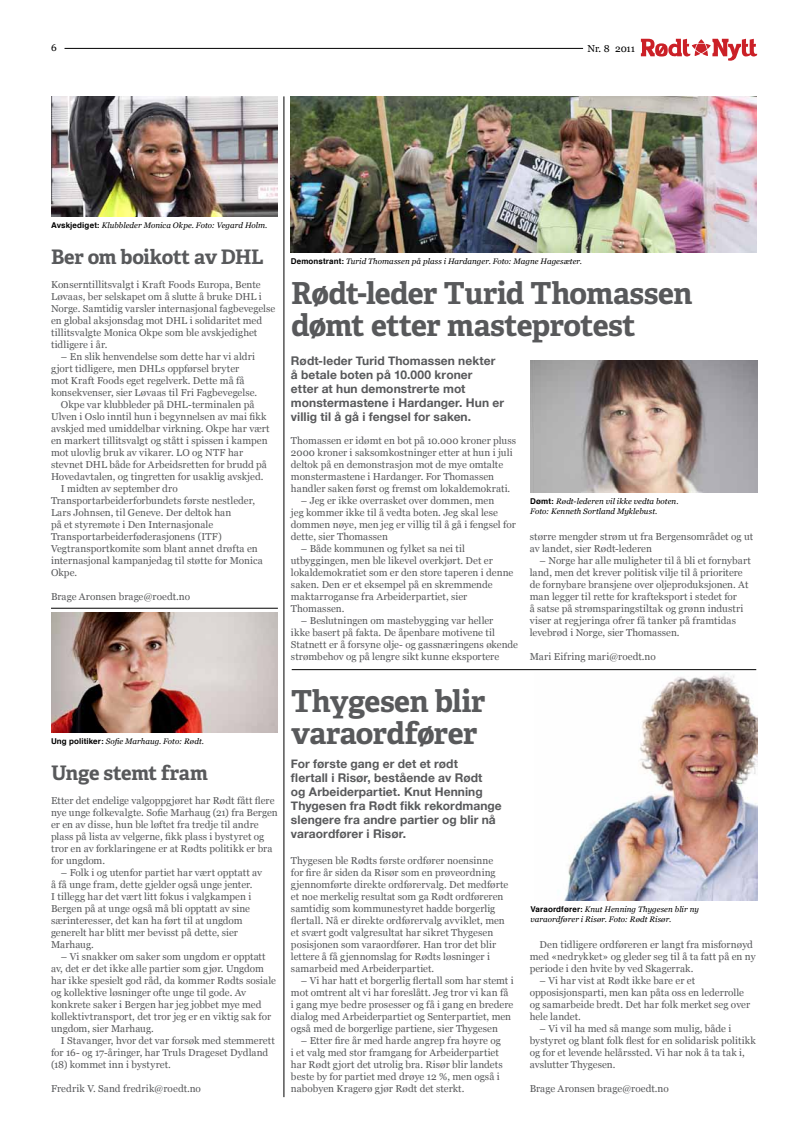
<style>
.page{position:relative;width:794px;height:1134px;background:#fff}
.page>*{position:absolute;margin:0;border:0;box-sizing:border-box;transform-origin:0 0}
.t1{font:700 30.3px/32.1px "Adelle Basic";letter-spacing:-.02em;color:#58595b}
.t2{font:700 20px "Adelle Basic";letter-spacing:-.015em;color:#58595b}
.t3{font:700 12px/14px "Helvetica Neue";letter-spacing:.005em;color:#58595b}
.t4{font:10px/12px "Georgia";letter-spacing:.005em;color:#58595b}
.t5{font:10px "Georgia";letter-spacing:-.02em;color:#000}
.t6{font:italic 8px/10px "Georgia";letter-spacing:.005em;color:#000}
.s1{font-family:"Helvetica";font-weight:700;font-style:normal}
</style>
<div class="page">
<hr style="left:284px;top:96px;width:1px;height:1001px;background:#000">
<hr style="left:51px;top:608px;width:227px;height:1px;background:#000">
<hr style="left:292px;top:669px;width:464px;height:1px;background:#000">
<img style="left:51px;top:96px;width:227px;height:120px">
<img style="left:51px;top:612px;width:227px;height:120px">
<img style="left:291px;top:96px;width:466px;height:156px">
<img style="left:530px;top:360px;width:227px;height:132px">
<img style="left:564px;top:672px;width:193px;height:228px">
<hr style="left:65px;top:48px;width:518px;height:1px;background:#000">
<svg style="left:641px;top:39px;width:116px;height:22px"></svg>
<p class="t5" style="left:51px;top:41px;width:7px">6</p>
<p class="t5" style="left:587px;top:42px;width:49px">Nr. 8 2011</p>
<p class="t6" style="left:51px;top:220px;width:218px"><span class="s1">Avskjediget:</span> Klubbleder Monica Okpe. Foto: Vegard Holm.</p>
<h2 class="t2" style="left:51px;top:244px;width:214px">Ber om boikott av DHL</h2>
<p class="t4" style="left:51px;top:279px;width:226px">Konserntillitsvalgt i Kraft Foods Europa, Bente Løvaas, ber selskapet om å slutte å bruke DHL i Norge. Samtidig varsler internasjonal fagbevegelse en global aksjonsdag mot DHL i solidaritet med tillitsvalgte Monica Okpe som ble avskjedighet tidligere i år.</p>
<p class="t4" style="left:61px;top:351px;width:196px">– En slik henvendelse som dette har vi aldri</p>
<p class="t4" style="left:51px;top:363px;width:190px">gjort tidligere, men DHLs oppførsel bryter</p>
<p class="t4" style="left:51px;top:375px;width:195px">mot Kraft Foods eget regelverk. Dette må få</p>
<p class="t4" style="left:51px;top:387px;width:208px">konsekvenser, sier Løvaas til Fri Fagbevegelse.</p>
<p class="t4" style="left:61px;top:399px;width:195px">Okpe var klubbleder på DHL-terminalen på</p>
<p class="t4" style="left:51px;top:411px;width:217px">Ulven i Oslo inntil hun i begynnelsen av mai fikk</p>
<p class="t4" style="left:51px;top:423px;width:220px">avskjed med umiddelbar virkning. Okpe har vært</p>
<p class="t4" style="left:51px;top:435px;width:218px">en markert tillitsvalgt og stått i spissen i kampen</p>
<p class="t4" style="left:51px;top:447px;width:194px">mot ulovlig bruk av vikarer. LO og NTF har</p>
<p class="t4" style="left:51px;top:459px;width:217px">stevnet DHL både for Arbeidsretten for brudd på</p>
<p class="t4" style="left:51px;top:471px;width:214px">Hovedavtalen, og tingretten for usaklig avskjed.</p>
<p class="t4" style="left:61px;top:483px;width:118px">I midten av september dro</p>
<p class="t4" style="left:51px;top:495px;width:205px">Transportarbeiderforbundets første nestleder,</p>
<p class="t4" style="left:51px;top:507px;width:182px">Lars Johnsen, til Geneve. Der deltok han</p>
<p class="t4" style="left:51px;top:519px;width:164px">på et styremøte i Den Internasjonale</p>
<p class="t4" style="left:51px;top:531px;width:172px">Transportarbeiderføderasjonens (ITF)</p>
<p class="t4" style="left:51px;top:543px;width:208px">Vegtransportkomite som blant annet drøfta en</p>
<p class="t4" style="left:51px;top:555px;width:213px">internasjonal kampanjedag til støtte for Monica</p>
<p class="t4" style="left:51px;top:567px;width:28px">Okpe.</p>
<p class="t4" style="left:51px;top:591px;width:141px">Brage Aronsen brage@roedt.no</p>
<p class="t6" style="left:51px;top:736px;width:154px"><span class="s1">Ung politiker:</span> Sofie Marhaug. Foto: Rødt.</p>
<h2 class="t2" style="left:51px;top:760px;width:158px">Unge stemt fram</h2>
<p class="t4" style="left:51px;top:795px;width:228px">Etter det endelige valgoppgjøret har Rødt fått flere nye unge folkevalgte. Sofie Marhaug (21) fra Bergen er en av disse, hun ble løftet fra tredje til andre plass på lista av velgerne, fikk plass i bystyret og tror en av forklaringene er at Rødts politikk er bra for ungdom.</p>
<p class="t4" style="left:51px;top:867px;width:213px;text-indent:10px">– Folk i og utenfor partiet har vært opptatt av å få unge fram, dette gjelder også unge jenter.<br>I tillegg har det vært litt fokus i valgkampen i Bergen på at unge også må bli opptatt av sine særinteresser, det kan ha ført til at ungdom generelt har blitt mer bevisst på dette, sier Marhaug.</p>
<p class="t4" style="left:51px;top:951px;width:226px;text-indent:10px">– Vi snakker om saker som ungdom er opptatt av, det er det ikke alle partier som gjør. Ungdom har ikke spesielt god råd, da kommer Rødts sosiale og kollektive løsninger ofte unge til gode. Av konkrete saker i Bergen har jeg jobbet mye med kollektivtransport, det tror jeg er en viktig sak for ungdom, sier Marhaug.</p>
<p class="t4" style="left:51px;top:1035px;width:225px;text-indent:10px">I Stavanger, hvor det var forsøk med stemmerett for 16- og 17-åringer, har Truls Drageset Dydland (18) kommet inn i bystyret.</p>
<p class="t4" style="left:51px;top:1083px;width:151px">Fredrik V. Sand fredrik@roedt.no</p>
<p class="t6" style="left:291px;top:256px;width:293px"><span class="s1">Demonstrant:</span> Turid Thomassen på plass i Hardanger. Foto: Magne Hagesæter.</p>
<h1 class="t1" style="left:291px;top:277px;width:403px">Rødt-leder Turid Thomassen dømt etter masteprotest</h1>
<p class="t3" style="left:291px;top:353px;width:215px">Rødt-leder Turid Thomassen nekter å betale boten på 10.000 kroner<br>etter at hun demonstrerte mot monstermastene i Hardanger. Hun er villig til å gå i fengsel for saken.</p>
<p class="t4" style="left:291px;top:435px;width:227px">Thomassen er idømt en bot på 10.000 kroner pluss 2000 kroner i saksomkostninger etter at hun i juli deltok på en demonstrasjon mot de mye omtalte monstermastene i Hardanger. For Thomassen handler saken først og fremst om lokaldemokrati.</p>
<p class="t4" style="left:291px;top:495px;width:226px;text-indent:10px">– Jeg er ikke overrasket over dommen, men<br>jeg kommer ikke til å vedta boten. Jeg skal lese dommen nøye, men jeg er villig til å gå i fengsel for dette, sier Thomassen</p>
<p class="t4" style="left:291px;top:543px;width:224px;text-indent:10px">– Både kommunen og fylket sa nei til utbyggingen, men ble likevel overkjørt. Det er lokaldemokratiet som er den store taperen i denne saken. Den er et eksempel på en skremmende maktarroganse fra Arbeiderpartiet, sier Thomassen.</p>
<p class="t4" style="left:291px;top:615px;width:229px;text-indent:10px">– Beslutningen om mastebygging var heller<br>ikke basert på fakta. De åpenbare motivene til Statnett er å forsyne olje- og gassnæringens økende strømbehov og på lengre sikt kunne eksportere</p>
<p class="t6" style="left:530px;top:496px;width:150px"><span class="s1">Dømt:</span> Rødt-lederen vil ikke vedta boten.<br>Foto: Kenneth Sortland Myklebust.</p>
<p class="t4" style="left:530px;top:531px;width:225px">større mengder strøm ut fra Bergensområdet og ut av landet, sier Rødt-lederen</p>
<p class="t4" style="left:530px;top:555px;width:223px;text-indent:10px">– Norge har alle muligheter til å bli et fornybart land, men det krever politisk vilje til å prioritere de fornybare bransjene over oljeproduksjonen. At man legger til rette for krafteksport i stedet for<br>å satse på strømsparingstiltak og grønn industri viser at regjeringa ofrer få tanker på framtidas levebrød i Norge, sier Thomassen.</p>
<p class="t4" style="left:530px;top:651px;width:128px">Mari Eifring mari@roedt.no</p>
<h1 class="t1" style="left:291px;top:685px;width:196px">Thygesen blir varaordfører</h1>
<p class="t3" style="left:291px;top:756px;width:212px">For første gang er det et rødt<br>flertall i Risør, bestående av Rødt<br>og Arbeiderpartiet. Knut Henning<br>Thygesen fra Rødt fikk rekordmange slengere fra andre partier og blir nå varaordfører i Risør.</p>
<p class="t4" style="left:291px;top:855px;width:219px">Thygesen ble Rødts første ordfører noensinne<br>for fire år siden da Risør som en prøveordning gjennomførte direkte ordførervalg. Det medførte et noe merkelig resultat som ga Rødt ordføreren samtidig som kommunestyret hadde borgerlig flertall. Nå er direkte ordførervalg avviklet, men et svært godt valgresultat har sikret Thygesen posisjonen som varaordfører. Han tror det blir lettere å få gjennomslag for Rødts løsninger i samarbeid med Arbeiderpartiet.</p>
<p class="t4" style="left:291px;top:975px;width:224px;text-indent:10px">– Vi har hatt et borgerlig flertall som har stemt i mot omtrent alt vi har foreslått. Jeg tror vi kan få i gang mye bedre prosesser og få i gang en bredere dialog med Arbeiderpartiet og Senterpartiet, men også med de borgerlige partiene, sier Thygesen</p>
<p class="t4" style="left:291px;top:1035px;width:213px;text-indent:10px">– Etter fire år med harde angrep fra høyre og i et valg med stor framgang for Arbeiderpartiet har Rødt gjort det utrolig bra. Risør blir landets beste by for partiet med drøye 12 %, men også i nabobyen Kragerø gjør Rødt det sterkt.</p>
<p class="t6" style="left:530px;top:904px;width:170px"><span class="s1">Varaordfører:</span> Knut Henning Thygesen blir ny varaordfører i Risør. Foto: Rødt Risør.</p>
<p class="t4" style="left:530px;top:939px;width:227px;text-indent:10px">Den tidligere ordføreren er langt fra misfornøyd med «nedrykket» og gleder seg til å ta fatt på en ny periode i den hvite by ved Skagerrak.</p>
<p class="t4" style="left:530px;top:975px;width:222px;text-indent:10px">– Vi har vist at Rødt ikke bare er et opposisjonsparti, men kan påta oss en lederrolle og samarbeide bredt. Det har folk merket seg over hele landet.</p>
<p class="t4" style="left:530px;top:1023px;width:228px;text-indent:10px">– Vi vil ha med så mange som mulig, både i bystyret og blant folk flest for en solidarisk politikk og for et levende helårssted. Vi har nok å ta tak i, avslutter Thygesen.</p>
<p class="t4" style="left:530px;top:1083px;width:141px">Brage Aronsen brage@roedt.no</p>
</div>
